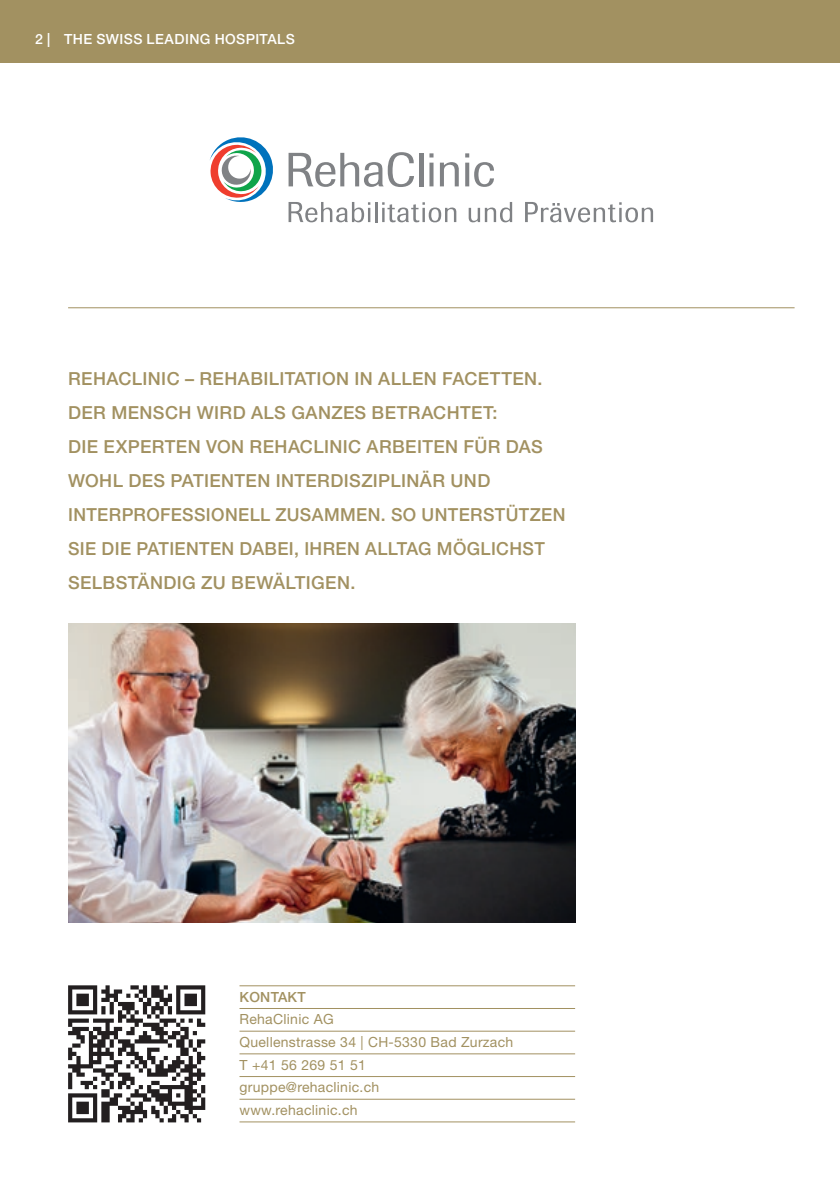
<style>
.page{position:relative;width:840px;height:1191px;background:#fff}
.page>*{position:absolute;margin:0;border:0;box-sizing:border-box;transform-origin:0 0}
.t1{font:500 18px/34px "Helvetica Neue LT Std";letter-spacing:.02em;color:#a29161}
.t2{font:14px/22.6px "Helvetica Neue LT Std";letter-spacing:.02em;color:#a29161}
.t3{font:500 14px "Helvetica Neue LT Std";letter-spacing:.03em;color:#fff}
.t4{font:500 14px "Helvetica Neue LT Std";letter-spacing:.02em;color:#a29161}
</style>
<div class="page">
<img style="left:68px;top:624px;width:506px;height:299px">
<hr style="left:239px;top:1008px;width:335px;height:1px;background:#a29161">
<hr style="left:239px;top:1030px;width:335px;height:1px;background:#a29161">
<hr style="left:239px;top:1053px;width:335px;height:1px;background:#a29161">
<hr style="left:239px;top:1076px;width:335px;height:1px;background:#a29161">
<hr style="left:239px;top:1098px;width:335px;height:1px;background:#a29161">
<hr style="left:239px;top:1121px;width:335px;height:1px;background:#a29161">
<hr style="left:239px;top:985px;width:335px;height:1px;background:#a29161">
<svg style="left:68px;top:985px;width:137px;height:137px"></svg>
<hr style="left:68px;top:307px;width:726px;height:1px;background:#a29161">
<div style="left:0;top:0;width:839px;height:62px;background:#a29161"></div>
<svg style="left:209px;top:137px;width:64px;height:65px"></svg>
<svg style="left:288px;top:202px;width:82px;height:20px"></svg>
<hr style="left:375px;top:202px;width:2px;height:20px;background:#808285">
<svg style="left:382px;top:202px;width:74px;height:20px"></svg>
<svg style="left:468px;top:202px;width:44px;height:20px"></svg>
<svg style="left:525px;top:202px;width:127px;height:20px"></svg>
<svg style="left:288px;top:152px;width:126px;height:35px"></svg>
<hr style="left:419px;top:153px;width:4px;height:33px;background:#808285">
<svg style="left:429px;top:163px;width:4px;height:23px"></svg>
<svg style="left:429px;top:153px;width:4px;height:4px"></svg>
<svg style="left:439px;top:162px;width:19px;height:24px"></svg>
<svg style="left:465px;top:153px;width:28px;height:34px"></svg>
<p class="t3" style="left:35px;top:31px;width:261px">2 | THE SWISS LEADING HOSPITALS</p>
<p class="t1" style="left:68px;top:361px;width:498px">REHACLINIC – REHABILITATION IN ALLEN FACETTEN.<br>DER MENSCH WIRD ALS GANZES BETRACHTET:<br>DIE EXPERTEN VON REHACLINIC ARBEITEN FÜR DAS WOHL DES PATIENTEN INTERDISZIPLINÄR UND INTERPROFESSIONELL ZUSAMMEN. SO UNTERSTÜTZEN SIE DIE PATIENTEN DABEI, IHREN ALLTAG MÖGLICHST SELBSTÄNDIG ZU BEWÄLTIGEN.</p>
<p class="t4" style="left:239px;top:988px;width:68px">KONTAKT</p>
<p class="t2" style="left:239px;top:1007px;width:275px">RehaClinic AG<br>Quellenstrasse 34 | CH-5330 Bad Zurzach<br>T +41 56 269 51 51<br>gruppe@rehaclinic.ch<br>www.rehaclinic.ch</p>
</div>
